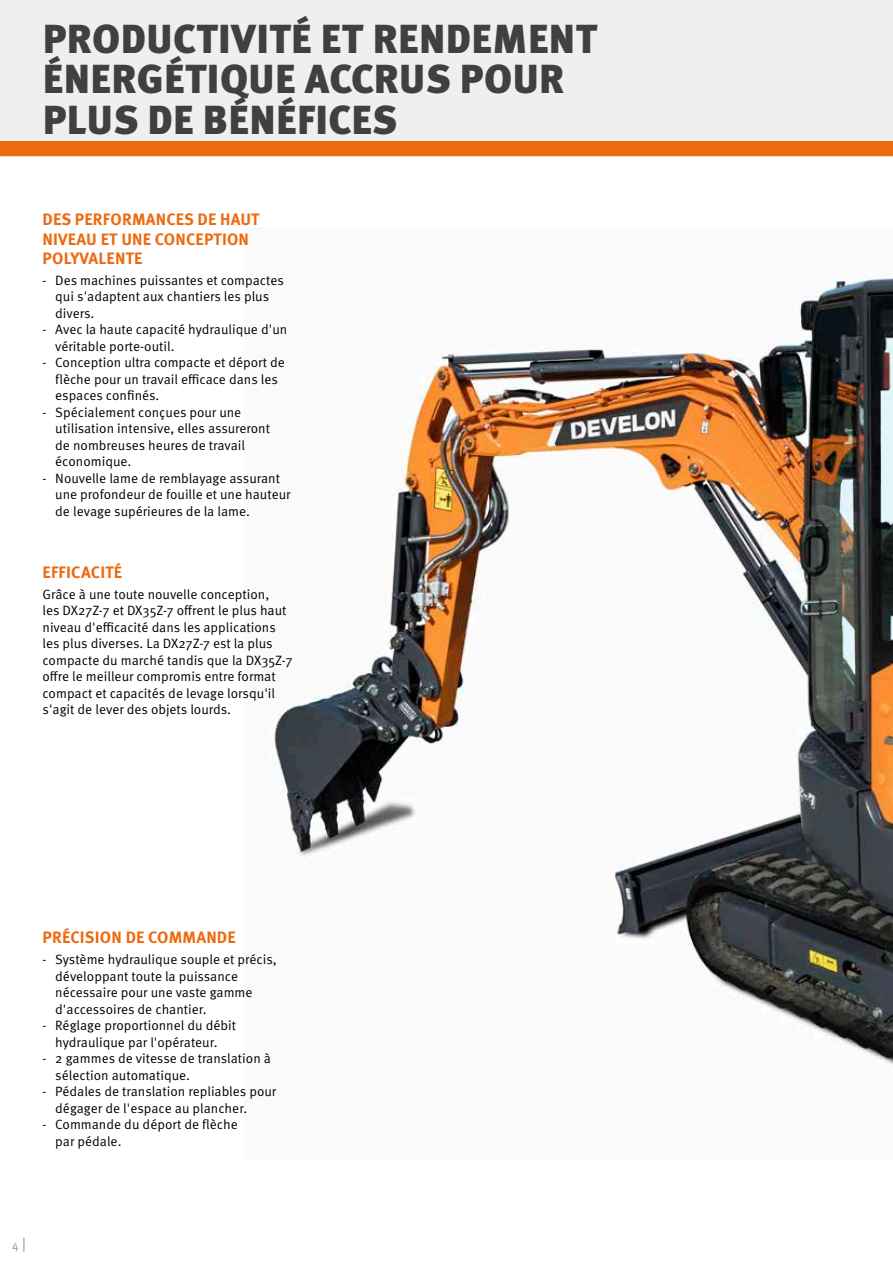
<style>
.page{position:relative;width:893px;height:1263px;background:#fff}
.page>*{position:absolute;margin:0;border:0;box-sizing:border-box;transform-origin:0 0}
.t1{font:900 40.5px/40.5px "Meta Pro";letter-spacing:.01em;color:#423f41}
.t2{font:700 16.5px/19.5px "Meta Pro";letter-spacing:.01em;color:#ed6a0f}
.t3{font:13.5px/16.5px "Meta Pro Norm";color:#000}
.t4{font:12px "Meta Pro Norm";color:#979296}
.s1{font-size:15px}
</style>
<div class="page">
<div style="left:0;top:0;width:893px;height:141px;background:#efefef"></div>
<div style="left:0;top:141px;width:893px;height:15px;background:#ed6a0f"></div>
<img style="left:271px;top:277px;width:622px;height:789px">
<h1 class="t1" style="left:43px;top:17px;width:556px">PRODUCTIVITÉ ET RENDEMENT<br>ÉNERGÉTIQUE ACCRUS POUR<br>PLUS DE BÉNÉFICES</h1>
<p class="t2" style="left:43px;top:209px;width:218px">DES PERFORMANCES DE HAUT<br>NIVEAU ET UNE CONCEPTION<br>POLYVALENTE</p>
<p class="t3" style="left:55px;top:271px;width:230px;text-indent:-13px">- Des machines puissantes et compactes qui s'adaptent aux chantiers les plus divers.</p>
<p class="t3" style="left:55px;top:320px;width:233px;text-indent:-13px">- Avec la haute capacité hydraulique d'un véritable porte-outil.</p>
<p class="t3" style="left:55px;top:353px;width:231px;text-indent:-13px">- Conception ultra compacte et déport de flèche pour un travail efficace dans les espaces confinés.</p>
<p class="t3" style="left:55px;top:403px;width:216px;text-indent:-13px">- Spécialement conçues pour une utilisation intensive, elles assureront de nombreuses heures de travail économique.</p>
<p class="t3" style="left:55px;top:469px;width:237px;text-indent:-13px">- Nouvelle lame de remblayage assurant une profondeur de fouille et une hauteur de levage supérieures de la lame.</p>
<p class="t2" style="left:43px;top:561px;width:81px">EFFICACITÉ</p>
<p class="t3" style="left:43px;top:585px;width:251px">Grâce à une toute nouvelle conception,<br>les DX27Z-7 et DX35Z-7 offrent le plus haut niveau d'efficacité dans les applications les plus diverses. La DX27Z-7 est la plus compacte du marché tandis que la DX35Z-7 offre le meilleur compromis entre format compact et capacités de levage lorsqu'il s'agit de lever des objets lourds.</p>
<p class="t2" style="left:43px;top:927px;width:195px">PRÉCISION DE COMMANDE</p>
<p class="t3" style="left:55px;top:950px;width:223px;text-indent:-13px">- Système hydraulique souple et précis, développant toute la puissance nécessaire pour une vaste gamme d'accessoires de chantier.</p>
<p class="t3" style="left:43px;top:1016px;width:195px;text-align:center">- Réglage proportionnel du débit hydraulique par l'opérateur.</p>
<p class="t3" style="left:55px;top:1049px;width:217px;text-indent:-13px">- 2 gammes de vitesse de translation à sélection automatique.</p>
<p class="t3" style="left:55px;top:1082px;width:222px;text-indent:-13px">- Pédales de translation repliables pour dégager de l'espace au plancher.</p>
<p class="t3" style="left:55px;top:1115px;width:184px;text-indent:-13px">- Commande du déport de flèche par pédale.</p>
<p class="t4" style="left:12px;top:1235px;width:15px">4 <span class="s1">|</span></p>
</div>
